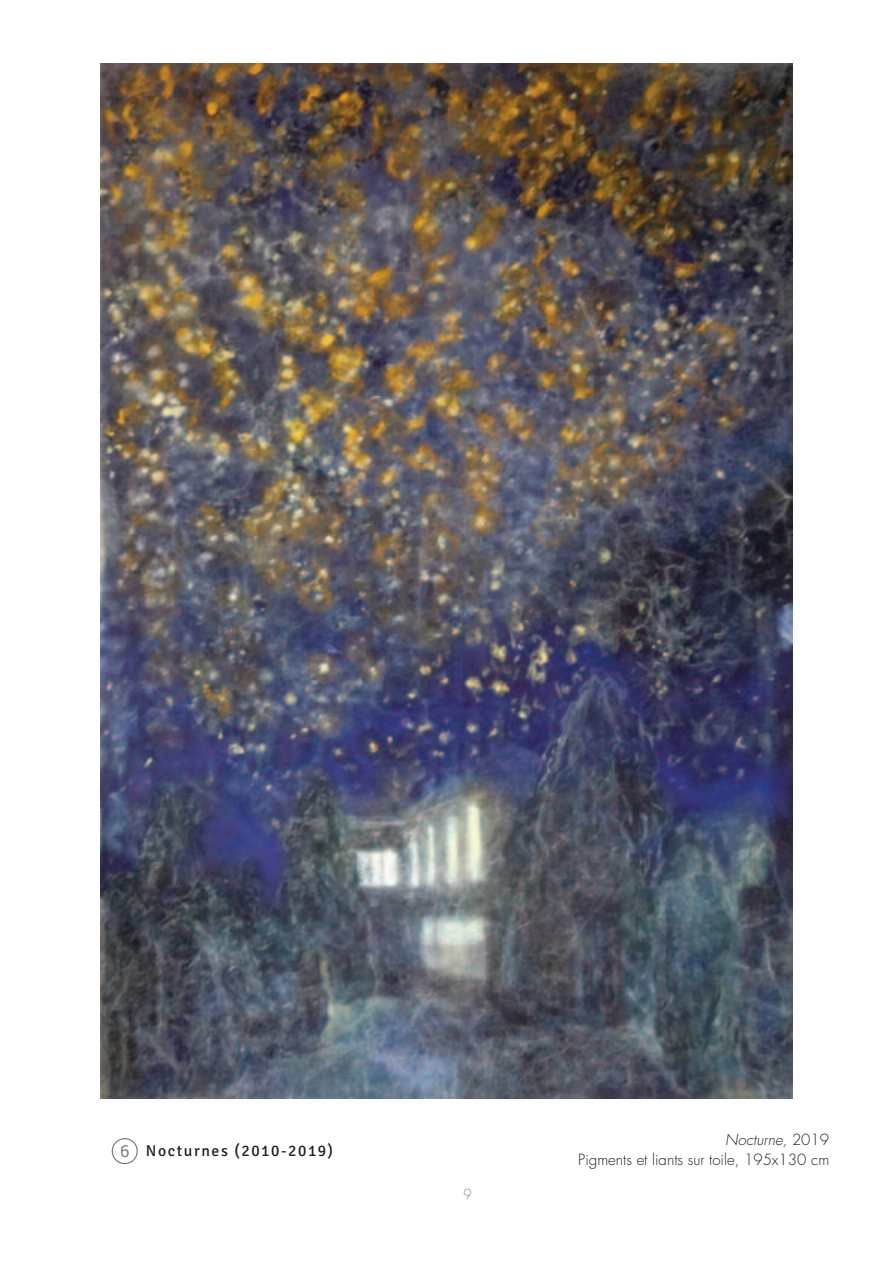
<style>
.page{position:relative;width:893px;height:1263px;background:#fff}
.page>*{position:absolute;margin:0;border:0;box-sizing:border-box;transform-origin:0 0}
.t1{font:15.75px "Signika";letter-spacing:.1em;color:#231f20}
.t2{font:300 15px/19.6px "Futura";color:#231f20;text-align:right}
.t3{font:300 13.5px "Futura";color:#8a8b87}
.s1{font-weight:300;font-size:18px;color:#767076}
.s2{font-style:italic}
</style>
<div class="page">
<img style="left:100px;top:64px;width:693px;height:1034px">
<svg style="left:112px;top:1138px;width:26px;height:26px"></svg>
<p class="t1" style="left:120px;top:1142px;width:215px"><span class="s1">6</span> Nocturnes (2010-2019)</p>
<p class="t3" style="left:464px;top:1188px;width:10px">9</p>
<p class="t2" style="left:578px;top:1131px;width:252px"><span class="s2">Nocturne,</span> 2019<br>Pigments et liants sur toile, 195x130 cm</p>
</div>
